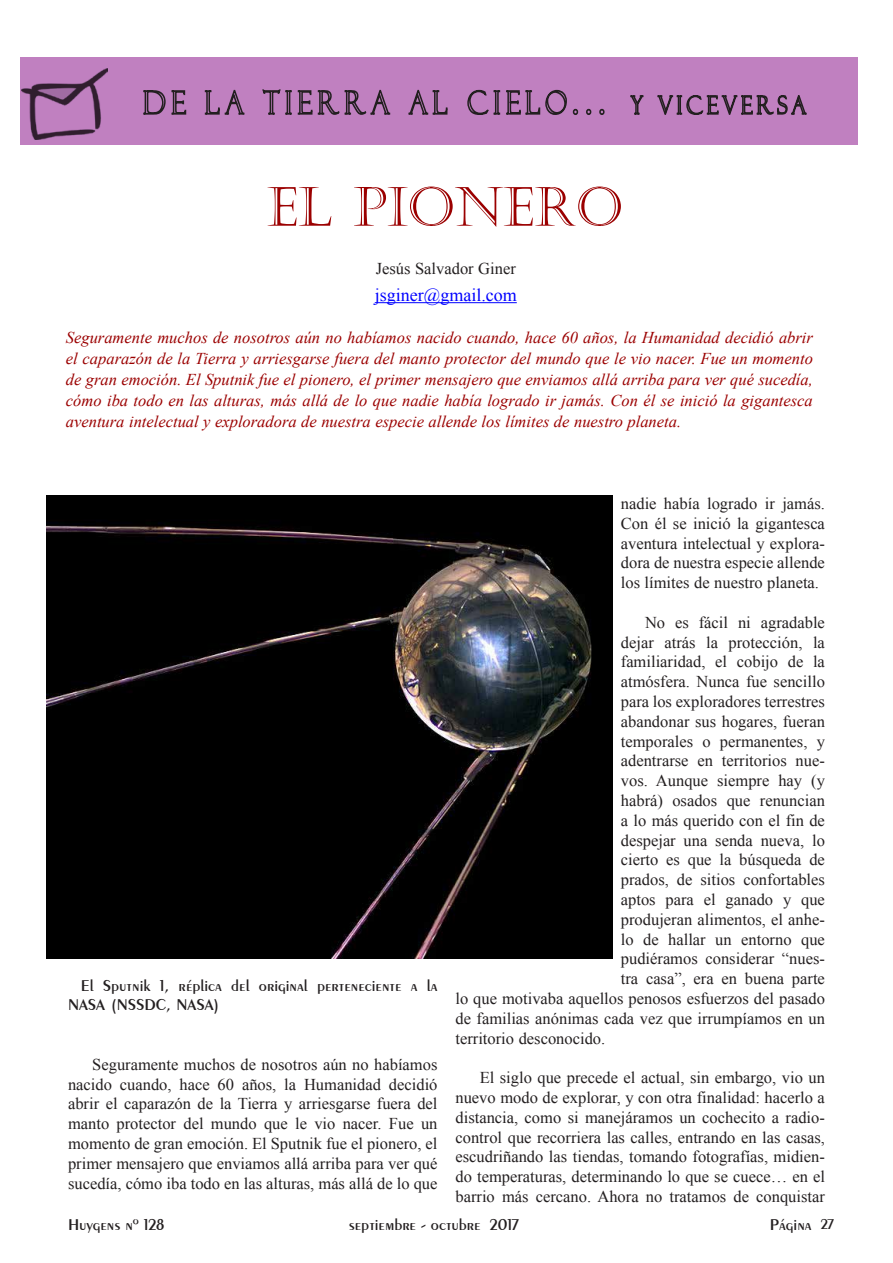
<style>
.page{position:relative;width:893px;height:1263px;background:#fff}
.page>*{position:absolute;margin:0;border:0;box-sizing:border-box;transform-origin:0 0}
.t1{font:54px "Castellar";color:#9b0000}
.t2{font:18px "Times New Roman";color:#00f}
.t3{font:16.5px/19.8px "Times New Roman";color:#231f20;text-align:justify}
.t4{font:italic 16.5px/21px "Times New Roman";color:#9b0000;text-align:justify}
.t5{font:600 16.5px/19.8px "Exotic 350 BT";color:#231f20}
.s1{font-size:15px}
</style>
<div class="page">
<hr style="left:375px;top:302px;width:142px;height:1px;background:#00f">
<div style="left:21px;top:57px;width:837px;height:88px;background:#c080c0"></div>
<svg style="left:143px;top:90px;width:44px;height:25px"></svg>
<svg style="left:204px;top:89px;width:41px;height:26px"></svg>
<svg style="left:262px;top:89px;width:129px;height:26px"></svg>
<svg style="left:408px;top:89px;width:40px;height:26px"></svg>
<svg style="left:467px;top:89px;width:112px;height:26px"></svg>
<svg style="left:586px;top:108px;width:6px;height:7px"></svg>
<svg style="left:599px;top:108px;width:6px;height:7px"></svg>
<svg style="left:630px;top:95px;width:14px;height:20px"></svg>
<svg style="left:657px;top:95px;width:150px;height:20px"></svg>
<img style="left:21px;top:68px;width:87px;height:71px">
<img style="left:47px;top:495px;width:565px;height:464px">
<h1 class="t1" style="left:267px;top:176px;width:357px">EL PIONERO</h1>
<p class="t3" style="left:376px;top:258px;width:142px">Jesús Salvador Giner</p>
<p class="t2" style="left:375px;top:283px;width:144px">jsginer@gmail.com</p>
<p class="t4" style="left:66px;top:326px;width:748px">Seguramente muchos de nosotros aún no habíamos nacido cuando, hace 60 años, la Humanidad decidió abrir el caparazón de la Tierra y arriesgarse fuera del manto protector del mundo que le vio nacer. Fue un momento de gran emoción. El Sputnik fue el pionero, el primer mensajero que enviamos allá arriba para ver qué sucedía, cómo iba todo en las alturas, más allá de lo que nadie había logrado ir jamás. Con él se inició la gigantesca aventura intelectual y exploradora de nuestra especie allende los límites de nuestro planeta.</p>
<p class="t5" style="left:68px;top:975px;width:371px;text-indent:13px">El Sputnik 1, réplica del original perteneciente a la<br>NASA (NSSDC, NASA)</p>
<p class="t3" style="left:68px;top:1054px;width:371px;text-indent:24px">Seguramente muchos de nosotros aún no habíamos nacido cuando, hace 60 años, la Humanidad decidió abrir el caparazón de la Tierra y arriesgarse fuera del manto protector del mundo que le vio nacer. Fue un momento de gran emoción. El Sputnik fue el pionero, el primer mensajero que enviamos allá arriba para ver qué sucedía, cómo iba todo en las alturas, más allá de lo que</p>
<p class="t3" style="left:621px;top:493px;width:206px">nadie había logrado ir jamás.<br>Con él se inició la gigantesca aventura intelectual y explora&shy;dora de nuestra especie allende los límites de nuestro planeta.</p>
<p class="t3" style="left:645px;top:612px;width:181px">No es fácil ni agradable</p>
<p class="t3" style="left:621px;top:632px;width:206px">dejar atrás la protección, la</p>
<p class="t3" style="left:621px;top:652px;width:206px">familiaridad, el cobijo de la</p>
<p class="t3" style="left:621px;top:671px;width:206px">atmósfera. Nunca fue sencillo</p>
<p class="t3" style="left:621px;top:691px;width:206px">para los exploradores terrestres</p>
<p class="t3" style="left:621px;top:711px;width:206px">abandonar sus hogares, fueran</p>
<p class="t3" style="left:621px;top:731px;width:206px">temporales o permanentes, y</p>
<p class="t3" style="left:621px;top:751px;width:206px">adentrarse en territorios nue-</p>
<p class="t3" style="left:621px;top:770px;width:206px">vos. Aunque siempre hay (y</p>
<p class="t3" style="left:621px;top:790px;width:206px">habrá) osados que renuncian</p>
<p class="t3" style="left:621px;top:810px;width:206px">a lo más querido con el fin de</p>
<p class="t3" style="left:621px;top:830px;width:206px">despejar una senda nueva, lo</p>
<p class="t3" style="left:621px;top:850px;width:206px">cierto es que la búsqueda de</p>
<p class="t3" style="left:621px;top:869px;width:206px">prados, de sitios confortables</p>
<p class="t3" style="left:621px;top:889px;width:206px">aptos para el ganado y que</p>
<p class="t3" style="left:621px;top:909px;width:206px">produjeran alimentos, el anhe-</p>
<p class="t3" style="left:621px;top:929px;width:206px">lo de hallar un entorno que</p>
<p class="t3" style="left:621px;top:949px;width:206px">pudiéramos considerar “nues-</p>
<p class="t3" style="left:621px;top:968px;width:206px">tra casa”, era en buena parte</p>
<p class="t3" style="left:455px;top:988px;width:371px">lo que motivaba aquellos penosos esfuerzos del pasado</p>
<p class="t3" style="left:455px;top:1008px;width:371px">de familias anónimas cada vez que irrumpíamos en un</p>
<p class="t3" style="left:455px;top:1028px;width:151px">territorio desconocido.</p>
<p class="t3" style="left:455px;top:1067px;width:371px;text-indent:24px">El siglo que precede el actual, sin embargo, vio un nuevo modo de explorar, y con otra finalidad: hacerlo a distancia, como si manejáramos un cochecito a radio&shy;control que recorriera las calles, entrando en las casas, escudriñando las tiendas, tomando fotografías, midien&shy;do temperaturas, determinando lo que se cuece… en el barrio más cercano. Ahora no tratamos de conquistar</p>
<p class="t5" style="left:68px;top:1214px;width:97px">Huygens nº 128</p>
<p class="t5" style="left:349px;top:1214px;width:172px">septiembre - octubre 2017</p>
<p class="t5" style="left:770px;top:1214px;width:66px">Página <span class="s1">27</span></p>
</div>
